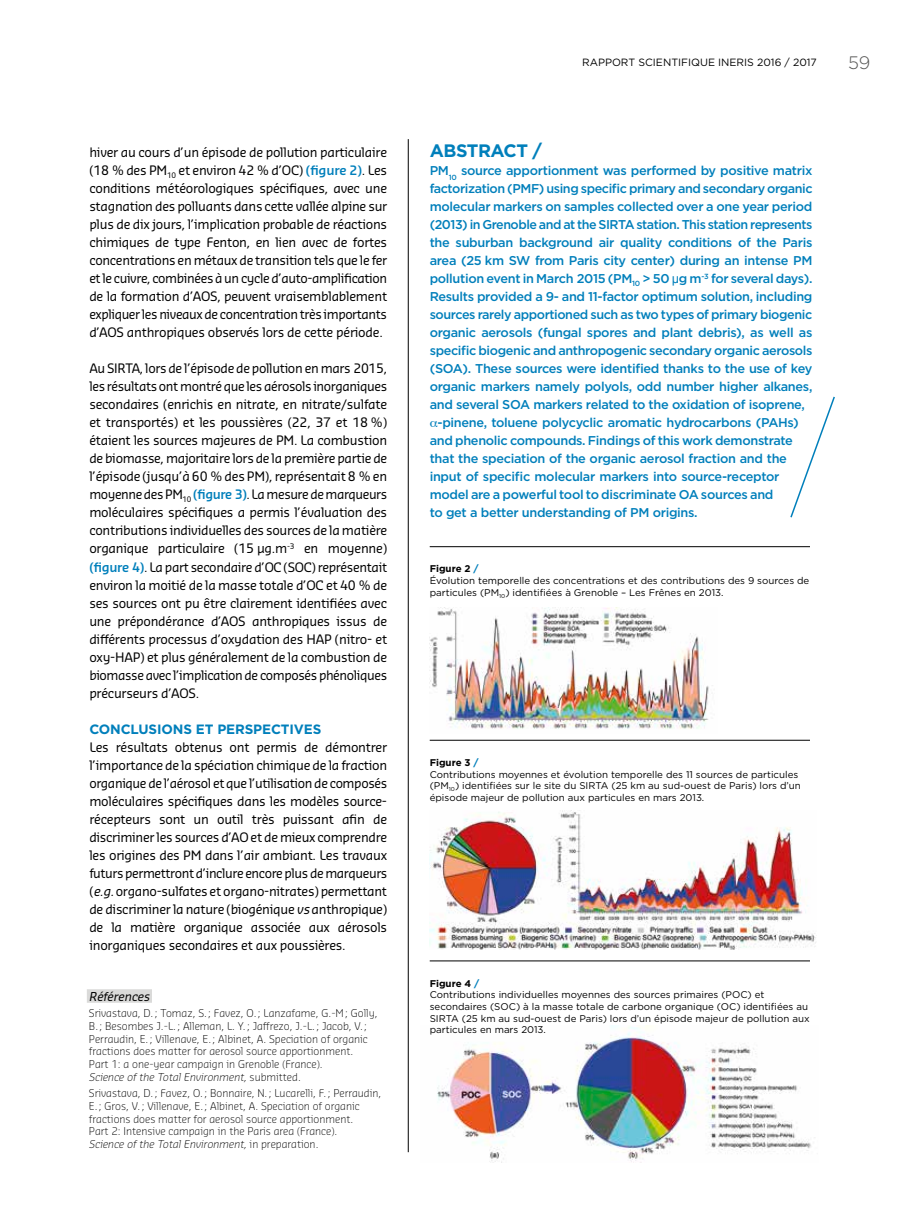
<style>
.page{position:relative;width:902px;height:1221px;background:#fff}
.page>*{position:absolute;margin:0;border:0;box-sizing:border-box;transform-origin:0 0}
.t1{font:700 18px "Gotham";letter-spacing:-.025em;color:#007fbb}
.t2{font:300 18px "Gotham";color:#565655}
.t3{font:700 13.5px "Gotham";letter-spacing:-.01em;color:#007fbb}
.t4{font:12.75px/18px "Sansa Pro";letter-spacing:-.02em;color:#000;text-align:justify}
.t5{font:500 12.75px "Gotham";letter-spacing:-.025em;color:#007fbb}
.t6{font:italic 12px "Sansa Pro";color:#000}
.t7{font:300 10.5px/12.6px "Sansa Pro";color:#000}
.t8{font:10.5px "Gotham";color:#000}
.t9{font:9.75px/11.7px "Gotham";color:#000}
.s1{font-weight:600;color:#007fbb}
.s2{font-style:italic}
.s3{font-family:"Arial";font-weight:400}
.s4{font-weight:700}
.s5{font-weight:700;color:#007fbb}
</style>
<div class="page">
<svg style="left:790px;top:396px;width:45px;height:122px"></svg>
<hr style="left:408px;top:139px;width:1px;height:1013px;background:#000">
<div style="left:87px;top:989px;width:65px;height:13px;background:#dadad9"></div>
<img style="left:429px;top:607px;width:284px;height:122px">
<img style="left:429px;top:810px;width:387px;height:139px">
<img style="left:437px;top:1025px;width:378px;height:137px">
<hr style="left:429px;top:546px;width:380px;height:1px;background:#000">
<hr style="left:429px;top:740px;width:380px;height:1px;background:#000">
<hr style="left:429px;top:960px;width:380px;height:1px;background:#000">
<p class="t4" style="left:89px;top:143px;width:299px">hiver au cours d’un épisode de pollution particulaire (18 % des PM<sub>10</sub> et environ 42 % d’OC) <span class="s1">(figure 2)</span>. Les conditions météorologiques spécifiques, avec une stagnation des polluants dans cette vallée alpine sur plus de dix jours, l’implication probable de réactions chimiques de type Fenton, en lien avec de fortes concentrations en métaux de transition tels que le fer et le cuivre, combinées à un cycle d’auto-amplification de la formation d’AOS, peuvent vraisemblablement expliquer les niveaux de concentration très importants d’AOS anthropiques observés lors de cette période.</p>
<p class="t4" style="left:89px;top:359px;width:299px">Au SIRTA, lors de l’épisode de pollution en mars 2015, les résultats ont montré que les aérosols inorganiques secondaires (enrichis en nitrate, en nitrate/sulfate et transportés) et les poussières (22, 37 et 18 %) étaient les sources majeures de PM. La combustion de biomasse, majoritaire lors de la première partie de l’épisode (jusqu’à 60 % des PM), représentait 8 % en moyenne des PM<sub>10</sub> <span class="s1">(figure 3)</span>. La mesure de marqueurs moléculaires spécifiques a permis l’évaluation des contributions individuelles des sources de la matière organique particulaire (15 µg.m<sup>-3</sup> en moyenne) <span class="s1">(figure 4)</span>. La part secondaire d’OC (SOC) représentait environ la moitié de la masse totale d’OC et 40 % de ses sources ont pu être clairement identifiées avec une prépondérance d’AOS anthropiques issus de différents processus d’oxydation des HAP (nitro- et oxy-HAP) et plus généralement de la combustion de biomasse avec l’implication de composés phénoliques précurseurs d’AOS.</p>
<p class="t3" style="left:89px;top:719px;width:234px">CONCLUSIONS ET PERSPECTIVES</p>
<p class="t4" style="left:89px;top:737px;width:299px">Les résultats obtenus ont permis de démontrer l’importance de la spéciation chimique de la fraction organique de l’aérosol et que l’utilisation de composés moléculaires spécifiques dans les modèles source&shy;récepteurs sont un outil très puissant afin de discriminer les sources d’AO et de mieux comprendre les origines des PM dans l’air ambiant. Les travaux futurs permettront d’inclure encore plus de marqueurs (<span class="s2">e.g.</span>organo-sulfates et organo-nitrates) permettant de discriminer la nature (biogénique <span class="s2">vs</span> anthropique) de la matière organique associée aux aérosols inorganiques secondaires et aux poussières.</p>
<p class="t6" style="left:89px;top:988px;width:65px">Références</p>
<p class="t7" style="left:89px;top:1006px;width:290px">Srivastava, D.; Tomaz, S.; Favez, O.; Lanzafame, G.-M; Golly, B.; Besombes J.-L.; Alleman, L. Y.; Jaffrezo, J.-L.; Jacob, V.; Perraudin, E.; Villenave, E.; Albinet, A. Speciation of organic fractions does matter for aerosol source apportionment.<br>Part 1: a one-year campaign in Grenoble (France).<br><span class="s2">Science ofthe TotalEnvironment,</span>s u b m i tt e d .</p>
<p class="t7" style="left:89px;top:1086px;width:294px">Srivastava, D.; Favez, O.; Bonnaire, N.; Lucarelli, F.; Perraudin, E.; Gros, V.; Villenave, E.; Albinet, A. Speciation of organic fractions does matter for aerosol source apportionment.<br>Part 2: Intensive campaign in the Paris area (France).<br><span class="s2">Science ofthe TotalEnvironment,</span>i n p re p a ra ti o n .</p>
<p class="t8" style="left:582px;top:56px;width:236px">RAPPORT SCIENTIFIQUE INERIS 2016 / 2017</p>
<h1 class="t2" style="left:848px;top:52px;width:24px">59</h1>
<h1 class="t1" style="left:429px;top:139px;width:114px">ABSTRACT /</h1>
<p class="t5" style="left:429px;top:162px;width:384px">PM<sub>10</sub> source apportionment was performed by positive matrix</p>
<p class="t5" style="left:429px;top:180px;width:384px">factorization (PMF) using specific primary and secondary organic</p>
<p class="t5" style="left:429px;top:198px;width:384px">molecular markers on samples collected over a one year period</p>
<p class="t5" style="left:429px;top:216px;width:384px">(2013) in Grenoble and at the SIRTA station. This station represents</p>
<p class="t5" style="left:429px;top:234px;width:384px">the suburban background air quality conditions of the Paris</p>
<p class="t5" style="left:429px;top:252px;width:384px">area (25 km SW from Paris city center) during an intense PM</p>
<p class="t5" style="left:429px;top:270px;width:384px">pollution event in March 2015 (PM<sub>10</sub> &gt; 50 <span class="s3">µ</span>g m<sup>-3</sup> for several days).</p>
<p class="t5" style="left:429px;top:288px;width:384px">Results provided a 9- and 11-factor optimum solution, including</p>
<p class="t5" style="left:429px;top:306px;width:384px">sources rarely apportioned such as two types of primary biogenic</p>
<p class="t5" style="left:429px;top:324px;width:384px">organic aerosols (fungal spores and plant debris), as well as</p>
<p class="t5" style="left:429px;top:342px;width:384px">specific biogenic and anthropogenic secondary organic aerosols</p>
<p class="t5" style="left:429px;top:360px;width:384px">(SOA). These sources were identified thanks to the use of key</p>
<p class="t5" style="left:429px;top:378px;width:384px">organic markers namely polyols, odd number higher alkanes,</p>
<p class="t5" style="left:429px;top:396px;width:376px">and several SOA markers related to the oxidation of isoprene,</p>
<p class="t5" style="left:437px;top:414px;width:363px">-pinene, toluene polycyclic aromatic hydrocarbons (PAHs)</p>
<p class="t5" style="left:429px;top:432px;width:365px">and phenolic compounds. Findings of this work demonstrate</p>
<p class="t5" style="left:429px;top:450px;width:359px">that the speciation of the organic aerosol fraction and the</p>
<p class="t5" style="left:429px;top:468px;width:351px">input of specific molecular markers into source-receptor</p>
<p class="t5" style="left:429px;top:486px;width:345px">model are a powerful tool to discriminate OA sources and</p>
<p class="t5" style="left:429px;top:504px;width:269px">to get a better understanding of PM origins.</p>
<p class="t9" style="left:429px;top:563px;width:381px"><span class="s4">Figure 2</span> <span class="s5">/<br></span>Évolution temporelle des concentrations et des contributions des 9 sources de particules (PM<sub>10</sub>) identifiées à Grenoble – Les Frênes en 2013.</p>
<p class="t9" style="left:429px;top:756px;width:373px"><span class="s4">Figure 3</span> <span class="s5">/<br></span>Contributions moyennes et évolution temporelle des 11 sources de particules (PM<sub>10</sub>) identifiées sur le site du SIRTA (25 km au sud-ouest de Paris) lors d’un épisode majeur de pollution aux particules en mars 2013.</p>
<p class="t9" style="left:429px;top:977px;width:381px"><span class="s4">Figure 4</span> <span class="s5">/<br></span>Contributions individuelles moyennes des sources primaires (POC) et secondaires (SOC) à la masse totale de carbone organique (OC) identifiées au SIRTA (25 km au sud-ouest de Paris) lors d’un épisode majeur de pollution aux particules en mars 2013.</p>
</div>
